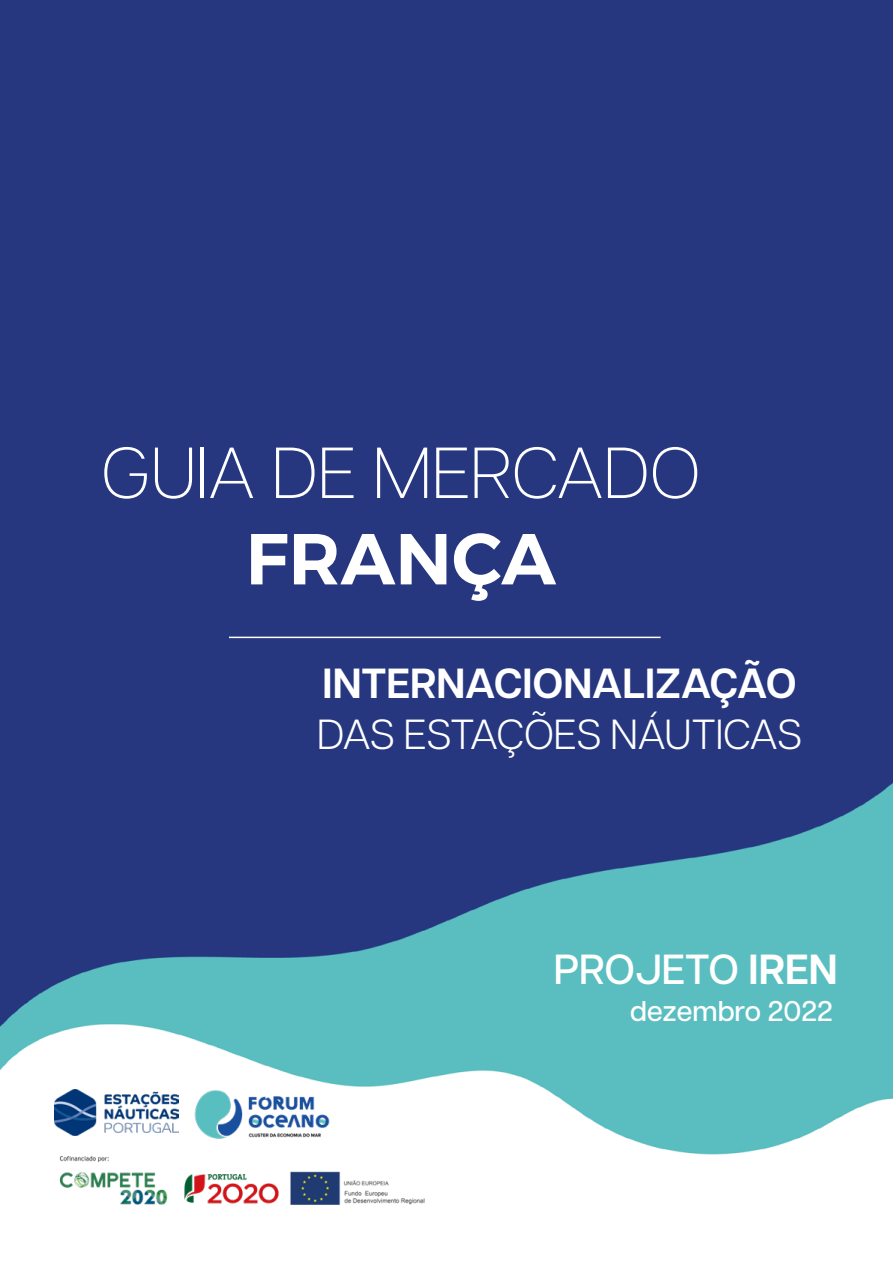
<style>
.page{position:relative;width:893px;height:1263px;background:#fff}
.page>*{position:absolute;margin:0;border:0;box-sizing:border-box;transform-origin:0 0}
.t1{font:200 72px "Articulat CF";color:#fff}
.t2{font:600 72px "Argentum Sans";color:#fff}
.t3{font:600 42px "Articulat CF";color:#fff}
.t4{font:300 42px "Articulat CF";letter-spacing:-.01em;color:#fff}
.t5{font:500 42px "Articulat CF";color:#fff}
.t6{font:500 28.5px "Articulat CF";color:#fff}
.s1{font-weight:600}
</style>
<div class="page">
<img style="left:0;top:0;width:893px;height:1155px">
<img style="left:54px;top:1153px;width:373px;height:52px">
<img style="left:54px;top:1089px;width:124px;height:47px">
<img style="left:189px;top:1084px;width:147px;height:59px">
<hr style="left:229px;top:637px;width:432px;height:1px;background:#fff">
<h1 class="t1" style="left:101px;top:421px;width:601px">GUIA DE MERCADO</h1>
<h1 class="t2" style="left:246px;top:507px;width:312px">FRANÇA</h1>
<p class="t3" style="left:323px;top:653px;width:476px">INTERNACIONALIZAÇÃO</p>
<p class="t4" style="left:317px;top:704px;width:487px">DAS ESTAÇÕES NÁUTICAS</p>
<p class="t5" style="left:554px;top:939px;width:285px">PROJETO <span class="s1">IREN</span></p>
<p class="t6" style="left:630px;top:990px;width:205px">dezembro 2022</p>
</div>
